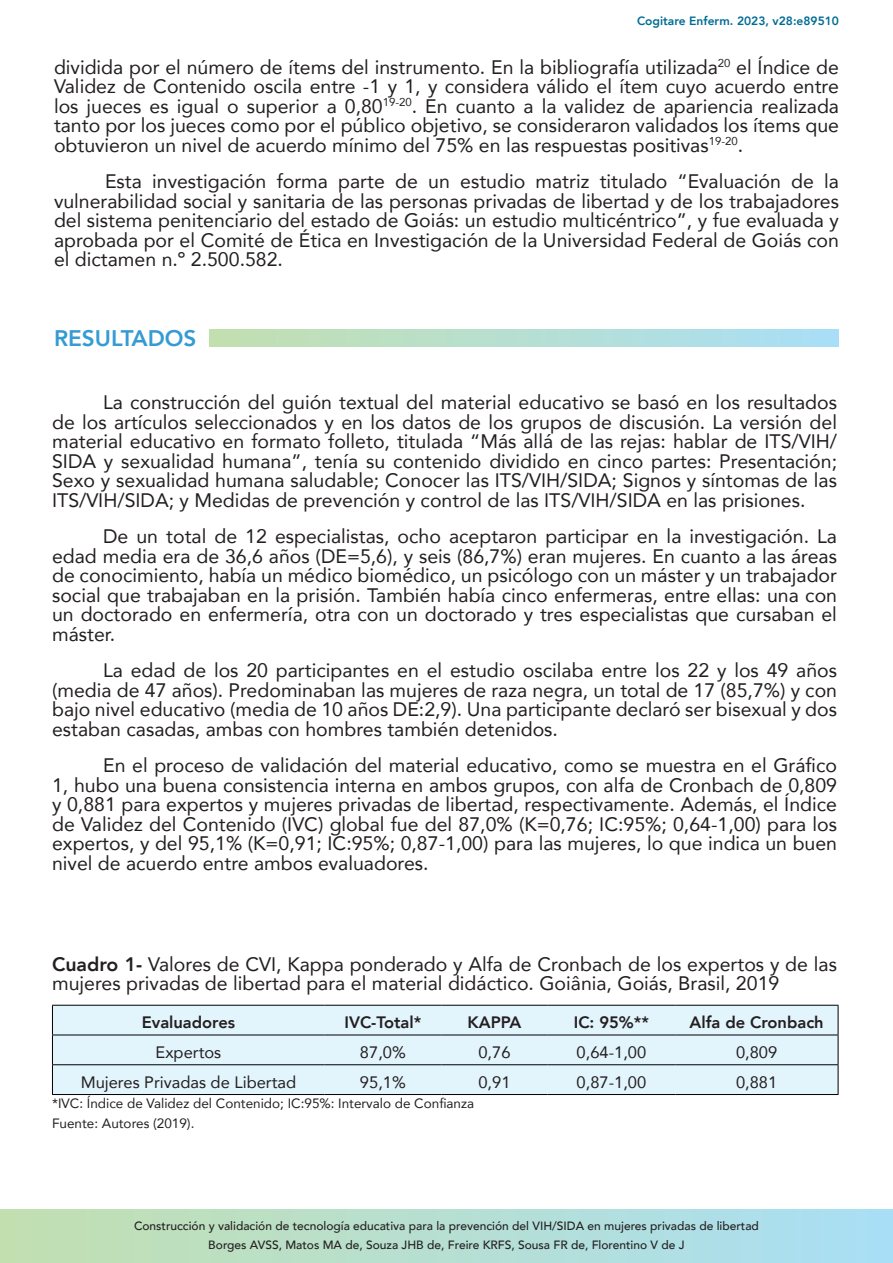
<style>
.page{position:relative;width:893px;height:1263px;background:#fff}
.page>*{position:absolute;margin:0;border:0;box-sizing:border-box;transform-origin:0 0}
.t1{font:800 22.5px "Avenir";color:#349bd3}
.t2{font:19.5px/19.5px "Avenir";color:#231f20;text-align:justify}
.t3{font:16.5px "Avenir";color:#231f20}
.t4{font:800 16.5px "Avenir";color:#231f20}
.t5{font:13.5px "Avenir";color:#231f20}
.t6{font:500 12px/18.6px "Avenir";color:#231f20;text-align:center}
.t7{font:800 12px "Avenir";color:#006c95}
.s1{font-weight:800}
</style>
<div class="page">
<svg style="left:0;top:1209px;width:893px;height:54px;background:#b6dfd2"></svg>
<div style="left:210px;top:330px;width:629px;height:16px;background:linear-gradient(to right,#c3dfaf,#a9dff7)"></div>
<div style="left:53px;top:1006px;width:785px;height:88px;background:#e2f4fc"></div>
<hr style="left:52px;top:1005px;width:272px;height:1px;background:#000001">
<hr style="left:324px;top:1005px;width:117px;height:1px;background:#000001">
<hr style="left:441px;top:1005px;width:107px;height:1px;background:#000001">
<hr style="left:548px;top:1005px;width:127px;height:1px;background:#000001">
<hr style="left:675px;top:1005px;width:163px;height:1px;background:#000001">
<hr style="left:52px;top:1034px;width:272px;height:1px;background:#000001">
<hr style="left:324px;top:1034px;width:117px;height:1px;background:#000001">
<hr style="left:441px;top:1034px;width:107px;height:1px;background:#000001">
<hr style="left:548px;top:1034px;width:127px;height:1px;background:#000001">
<hr style="left:675px;top:1034px;width:163px;height:1px;background:#000001">
<hr style="left:52px;top:1064px;width:272px;height:1px;background:#000001">
<svg style="left:52px;top:1005px;width:1px;height:89px"></svg>
<hr style="left:324px;top:1064px;width:117px;height:1px;background:#000001">
<hr style="left:441px;top:1064px;width:107px;height:1px;background:#000001">
<hr style="left:548px;top:1064px;width:127px;height:1px;background:#000001">
<hr style="left:675px;top:1064px;width:163px;height:1px;background:#000001">
<svg style="left:838px;top:1005px;width:1px;height:89px"></svg>
<hr style="left:52px;top:1094px;width:272px;height:1px;background:#000001">
<hr style="left:324px;top:1094px;width:117px;height:1px;background:#000001">
<hr style="left:441px;top:1094px;width:107px;height:1px;background:#000001">
<hr style="left:548px;top:1094px;width:127px;height:1px;background:#000001">
<hr style="left:675px;top:1094px;width:163px;height:1px;background:#000001">
<p class="t7" style="left:637px;top:10px;width:203px">Cogitare Enferm. 2023, v28:e89510</p>
<p class="t2" style="left:54px;top:56px;width:787px">dividida por el número de ítems del instrumento. En la bibliografía utilizada<sup>20</sup> el Índice de Validez de Contenido oscila entre -1 y 1, y considera válido el ítem cuyo acuerdo entre los jueces es igual o superior a 0,80<sup>19-20</sup>. En cuanto a la validez de apariencia realizada tanto por los jueces como por el público objetivo, se consideraron validados los ítems que obtuvieron un nivel de acuerdo mínimo del 75% en las respuestas positivas<sup>19-20</sup>.</p>
<p class="t2" style="left:54px;top:171px;width:787px;text-indent:51px">Esta investigación forma parte de un estudio matriz titulado “Evaluación de la vulnerabilidad social y sanitaria de las personas privadas de libertad y de los trabajadores del sistema penitenciario del estado de Goiás: un estudio multicéntrico”, y fue evaluada y aprobada por el Comité de Ética en Investigación de la Universidad Federal de Goiás con el dictamen n.º 2.500.582.</p>
<p class="t1" style="left:54px;top:318px;width:144px">RESULTADOS</p>
<p class="t2" style="left:52px;top:392px;width:786px;text-indent:51px">La construcción del guión textual del material educativo se basó en los resultados de los artículos seleccionados y en los datos de los grupos de discusión. La versión del material educativo en formato folleto, titulada “Más allá de las rejas: hablar de ITS/VIH/ SIDA y sexualidad humana”, tenía su contenido dividido en cinco partes: Presentación; Sexo y sexualidad humana saludable; Conocer las ITS/VIH/SIDA; Signos y síntomas de las ITS/VIH/SIDA; y Medidas de prevención y control de las ITS/VIH/SIDA en las prisiones.</p>
<p class="t2" style="left:52px;top:526px;width:786px;text-indent:51px">De un total de 12 especialistas, ocho aceptaron participar en la investigación. La edad media era de 36,6 años (DE=5,6), y seis (86,7%) eran mujeres. En cuanto a las áreas de conocimiento, había un médico biomédico, un psicólogo con un máster y un trabajador social que trabajaban en la prisión. También había cinco enfermeras, entre ellas: una con un doctorado en enfermería, otra con un doctorado y tres especialistas que cursaban el máster.</p>
<p class="t2" style="left:52px;top:660px;width:786px;text-indent:51px">La edad de los 20 participantes en el estudio oscilaba entre los 22 y los 49 años (media de 47 años). Predominaban las mujeres de raza negra, un total de 17 (85,7%) y con bajo nivel educativo (media de 10 años DE:2,9). Una participante declaró ser bisexual y dos estaban casadas, ambas con hombres también detenidos.</p>
<p class="t2" style="left:52px;top:755px;width:786px;text-indent:51px">En el proceso de validación del material educativo, como se muestra en el Gráfico 1, hubo una buena consistencia interna en ambos grupos, con alfa de Cronbach de 0,809 y 0,881 para expertos y mujeres privadas de libertad, respectivamente. Además, el Índice de Validez del Contenido (IVC) global fue del 87,0% (K=0,76; IC:95%; 0,64-1,00) para los expertos, y del 95,1% (K=0,91; IC:95%; 0,87-1,00) para las mujeres, lo que indica un buen nivel de acuerdo entre ambos evaluadores.</p>
<p class="t2" style="left:52px;top:954px;width:786px"><span class="s1">Cuadro 1-</span> Valores de CVI, Kappa ponderado y Alfa de Cronbach de los expertos y de las mujeres privadas de libertad para el material didáctico. Goiânia, Goiás, Brasil, 2019</p>
<p class="t4" style="left:142px;top:1007px;width:95px">Evaluadores</p>
<p class="t4" style="left:344px;top:1007px;width:79px">IVC-Total*</p>
<p class="t4" style="left:467px;top:1007px;width:56px">KAPPA</p>
<p class="t4" style="left:574px;top:1007px;width:77px">IC: 95%**</p>
<p class="t4" style="left:690px;top:1007px;width:136px">Alfa de Cronbach</p>
<p class="t3" style="left:156px;top:1039px;width:67px">Expertos</p>
<p class="t3" style="left:360px;top:1039px;width:47px">87,0%</p>
<p class="t3" style="left:478px;top:1039px;width:34px">0,76</p>
<p class="t3" style="left:577px;top:1039px;width:71px">0,64-1,00</p>
<p class="t3" style="left:736px;top:1039px;width:43px">0,809</p>
<p class="t3" style="left:81px;top:1069px;width:217px">Mujeres Privadas de Libertad</p>
<p class="t3" style="left:360px;top:1069px;width:47px">95,1%</p>
<p class="t3" style="left:478px;top:1069px;width:34px">0,91</p>
<p class="t3" style="left:577px;top:1069px;width:71px">0,87-1,00</p>
<p class="t3" style="left:736px;top:1069px;width:43px">0,881</p>
<p class="t5" style="left:52px;top:1093px;width:423px">*IVC: Índice de Validez del Contenido; IC:95%: Intervalo de Confianza</p>
<p class="t5" style="left:52px;top:1112px;width:144px">Fuente: Autores (2019).</p>
<p class="t6" style="left:134px;top:1216px;width:626px">Construcción y validación de tecnología educativa para la prevención del VIH/SIDA en mujeres privadas de libertad<br>Borges AVSS, Matos MA de, Souza JHB de, Freire KRFS, Sousa FR de, Florentino V de J</p>
</div>
